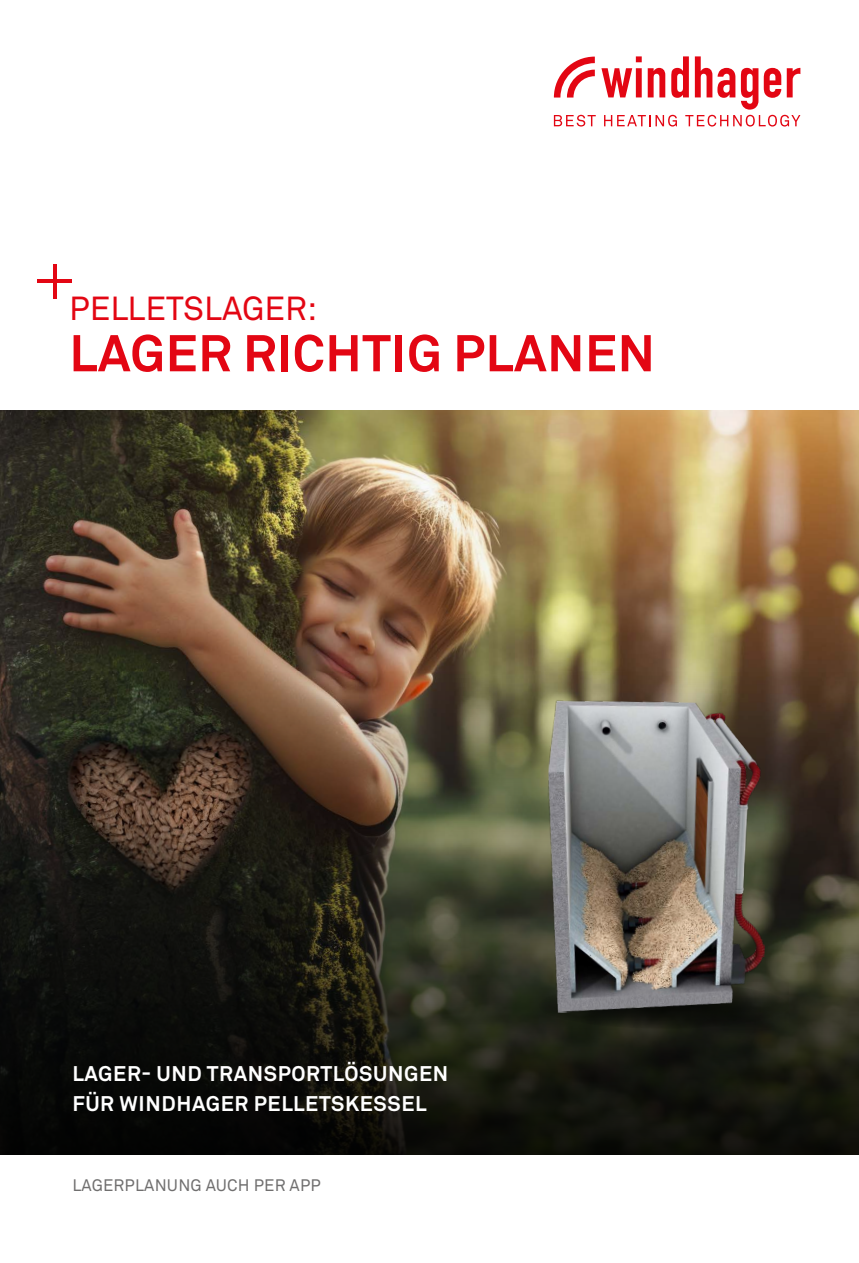
<style>
.page{position:relative;width:859px;height:1263px;background:#fff}
.page>*{position:absolute;margin:0;border:0;box-sizing:border-box;transform-origin:0 0}
.t1{font:700 51px "Akkurat Pro";letter-spacing:.01em;color:#e30613}
.t2{font:33px "Akkurat Pro";color:#e30613}
.t3{font:700 21px/30px "Akkurat Pro";letter-spacing:.03em;color:#fff}
.t4{font:16.5px "Akkurat Pro";letter-spacing:.01em;color:#706f6f}
</style>
<div class="page">
<img style="left:0;top:410px;width:859px;height:262px">
<svg style="left:0;top:672px;width:859px;height:482px;background:#2c281d"></svg>
<svg style="left:554px;top:56px;width:246px;height:71px"></svg>
<hr style="left:53px;top:264px;width:4px;height:34px;background:#e30613">
<hr style="left:37px;top:279px;width:35px;height:4px;background:#e30613">
<svg style="left:539px;top:982px;width:250px;height:47px"></svg>
<img style="left:539px;top:697px;width:235px;height:323px">
<h2 class="t2" style="left:69px;top:289px;width:249px">PELLETSLAGER:</h2>
<h1 class="t1" style="left:69px;top:322px;width:587px">LAGER RICHTIG PLANEN</h1>
<p class="t3" style="left:72px;top:1058px;width:377px">LAGER- UND TRANSPORTLÖSUNGEN<br>FÜR WINDHAGER PELLETSKESSEL</p>
<p class="t4" style="left:72px;top:1175px;width:250px">LAGERPLANUNG AUCH PER APP</p>
</div>
